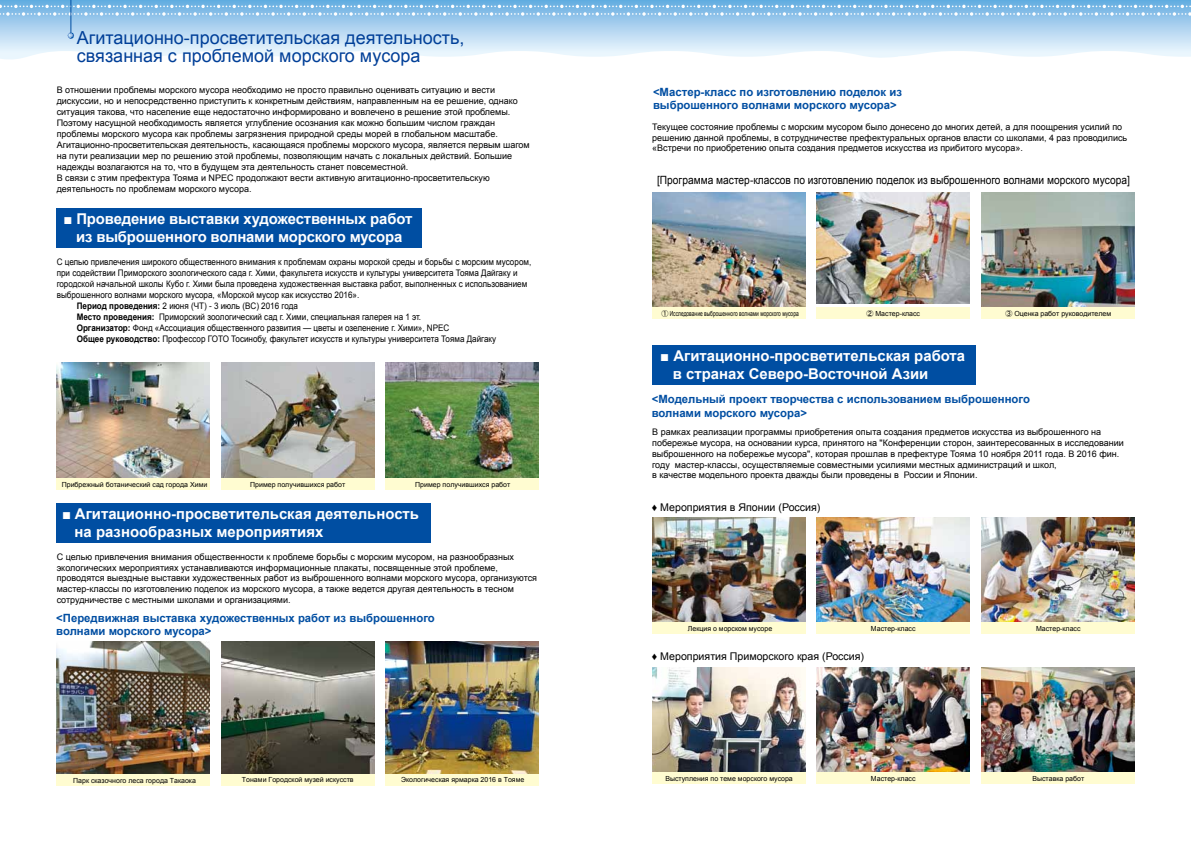
<style>
.page{position:relative;width:1191px;height:842px;background:#fff}
.page>*{position:absolute;margin:0;border:0;box-sizing:border-box;transform-origin:0 0}
.t1{font:18px/18px "Arial";color:#003f98}
.t2{font:700 14.9px/17.9px "Arial";color:#fff}
.t3{font:700 11.3px/13.6px "Arial";color:#004ea2}
.t4{font:11.3px "Arial";color:#000;scale:.9 1}
.t5{font:10.6px "Arial";color:#000}
.t6{font:9px/10.8px "Arial";color:#000}
.t7{font:9px "Arial";color:#000;scale:.9 1}
.t8{font:7px "Arial";color:#000}
.t9{font:7px "Arial";color:#000;scale:.7 1}
.s1{font-weight:700}
.s2{font-family:"MS Gothic"}
</style>
<div class="page">
<svg style="left:0;top:0;width:1191px;height:59px;background:#bcdbf2"></svg>
<svg style="left:0;top:5px;width:1191px;height:11px;background:#95c6ea"></svg>
<img style="left:57px;top:363px;width:153px;height:115px">
<img style="left:385px;top:363px;width:154px;height:115px">
<img style="left:221px;top:363px;width:153px;height:115px">
<img style="left:221px;top:642px;width:153px;height:132px">
<img style="left:385px;top:642px;width:154px;height:132px">
<img style="left:57px;top:642px;width:153px;height:132px">
<img style="left:652px;top:192px;width:153px;height:115px">
<img style="left:816px;top:192px;width:154px;height:111px">
<img style="left:981px;top:192px;width:153px;height:115px">
<img style="left:652px;top:517px;width:153px;height:105px">
<img style="left:981px;top:517px;width:153px;height:105px">
<img style="left:816px;top:517px;width:154px;height:105px">
<img style="left:652px;top:667px;width:153px;height:105px">
<img style="left:816px;top:667px;width:154px;height:105px">
<img style="left:981px;top:667px;width:153px;height:105px">
<hr style="left:70px;top:0;width:1px;height:36px;background:#004ea2">
<svg style="left:68px;top:32px;width:6px;height:7px"></svg>
<div style="left:57px;top:209px;width:365px;height:39px;background:#004ea2"></div>
<div style="left:57px;top:504px;width:374px;height:39px;background:#004ea2"></div>
<div style="left:652px;top:307px;width:153px;height:12px;background:#fffcd1"></div>
<div style="left:981px;top:307px;width:153px;height:12px;background:#fffcd1"></div>
<div style="left:816px;top:307px;width:154px;height:12px;background:#fffcd1"></div>
<div style="left:652px;top:345px;width:323px;height:40px;background:#004ea2"></div>
<div style="left:652px;top:622px;width:153px;height:12px;background:#fffcd1"></div>
<div style="left:981px;top:622px;width:153px;height:12px;background:#fffcd1"></div>
<div style="left:816px;top:622px;width:154px;height:12px;background:#fffcd1"></div>
<div style="left:652px;top:772px;width:153px;height:12px;background:#fffcd1"></div>
<div style="left:981px;top:772px;width:153px;height:12px;background:#fffcd1"></div>
<div style="left:816px;top:772px;width:154px;height:12px;background:#fffcd1"></div>
<div style="left:57px;top:774px;width:153px;height:11px;background:#fffcd1"></div>
<div style="left:385px;top:774px;width:154px;height:11px;background:#fffcd1"></div>
<div style="left:221px;top:774px;width:153px;height:11px;background:#fffcd1"></div>
<div style="left:57px;top:478px;width:153px;height:12px;background:#fffcd1"></div>
<div style="left:385px;top:478px;width:154px;height:12px;background:#fffcd1"></div>
<div style="left:221px;top:478px;width:153px;height:12px;background:#fffcd1"></div>
<h1 class="t1" style="left:77px;top:29px;width:389px">Агитационно-просветительская деятельность, связанная с проблемой морского мусора</h1>
<p class="t6" style="left:57px;top:84px;width:474px">В отношении проблемы морского мусора необходимо не просто правильно оценивать ситуацию и вести дискуссии, но и непосредственно приступить к конкретным действиям, направленным на ее решение, однако ситуация такова, что население еще недостаточно информировано и вовлечено в решение этой проблемы.<br>Поэтому насущной необходимость является углубление осознания как можно большим числом граждан проблемы морского мусора как проблемы загрязнения природной среды морей в глобальном масштабе.<br>Агитационно-просветительская деятельность, касающаяся проблемы морского мусора, является первым шагом на пути реализации мер по решению этой проблемы, позволяющим начать с локальных действий. Большие надежды возлагаются на то, что в будущем эта деятельность станет повсеместной.<br>В связи с этим префектура Тояма и NPEC продолжают вести активную агитационно-просветительскую деятельность по проблемам морского мусора.</p>
<h2 class="t2" style="left:64px;top:211px;width:350px;text-align:center">■ Проведение выставки художественных работ из выброшенного волнами морского мусора</h2>
<p class="t7" style="left:57px;top:256px;width:529px">С целью привлечения широкого общественного внимания к проблемам охраны морской среды и борьбы с морским мусором,</p>
<p class="t7" style="left:57px;top:267px;width:513px">при содействии Приморского зоологического сада г. Хими, факультета искусств и культуры университета Тояма Дайгаку и</p>
<p class="t7" style="left:57px;top:278px;width:524px">городской начальной школы Кубо г. Хими была проведена художественная выставка работ, выполненных с использованием</p>
<p class="t7" style="left:57px;top:289px;width:338px">выброшенного волнами морского мусора, «Морской мусор как искусство 2016».</p>
<p class="t7" style="left:77px;top:300px;width:247px"><span class="s1">Период проведения:</span> 2 июня (ЧТ) - 3 июль (BC) 2016 года</p>
<p class="t7" style="left:77px;top:311px;width:384px"><span class="s1">Место проведения:</span> Приморский зоологический сад г. Хими, специальная галерея на 1 эт.</p>
<p class="t7" style="left:77px;top:322px;width:415px"><span class="s1">Организатор:</span> Фонд «Ассоциация общественного развития — цветы и озеленение г. Хими», NPEC</p>
<p class="t7" style="left:77px;top:333px;width:467px"><span class="s1">Общее руководство:</span> Профессор ГОТО Тосинобу, факультет искусств и культуры университета Тояма Дайгаку</p>
<p class="t8" style="left:62px;top:480px;width:147px">Прибрежный ботанический сад города Хими</p>
<p class="t8" style="left:250px;top:480px;width:97px">Пример получившихся работ</p>
<p class="t8" style="left:415px;top:480px;width:97px">Пример получившихся работ</p>
<h2 class="t2" style="left:75px;top:506px;width:346px;text-indent:-13px">■ Агитационно-просветительская деятельность на разнообразных мероприятиях</h2>
<p class="t6" style="left:57px;top:551px;width:482px">С целью привлечения внимания общественности к проблеме борьбы с морским мусором, на разнообразных экологических мероприятиях устанавливаются информационные плакаты, посвященные этой проблеме, проводятся выездные выставки художественных работ из выброшенного волнами морского мусора, организуются мастер-классы по изготовлению поделок из морского мусора, а также ведется другая деятельность в тесном сотрудничестве с местными школами и организациями.</p>
<p class="t3" style="left:56px;top:611px;width:380px">&lt;Передвижная выставка художественных работ из выброшенного волнами морского мусора&gt;</p>
<p class="t8" style="left:73px;top:775px;width:124px">Парк сказочного леса города Такаока</p>
<p class="t8" style="left:242px;top:775px;width:113px">Тонами Городской музей искусств</p>
<p class="t8" style="left:401px;top:775px;width:125px">Экологическая ярмарка 2016 в Тояме</p>
<p class="t3" style="left:653px;top:85px;width:250px">&lt;Мастер-класс по изготовлению поделок из выброшенного волнами морского мусора&gt;</p>
<p class="t6" style="left:652px;top:121px;width:476px">Текущее состояние проблемы с морским мусором было донесено до многих детей, а для поощрения усилий по решению данной проблемы, в сотрудничестве префектуральных органов власти со школами, 4 раз проводились «Встречи по приобретению опыта создания предметов искусства из прибитого мусора».</p>
<p class="t4" style="left:657px;top:173px;width:527px">[Программа мастер-классов по изготовлению поделок из выброшенного волнами морского мусора]</p>
<p class="t9" style="left:661px;top:309px;width:198px"><span class="s2">①</span> Исследование выброшенного волнами морского мусора</p>
<p class="t8" style="left:866px;top:309px;width:55px"><span class="s2">②</span> Мастер-класс</p>
<p class="t8" style="left:1005px;top:309px;width:107px"><span class="s2">③</span> Оценка работ руководителем</p>
<h2 class="t2" style="left:673px;top:347px;width:294px;text-indent:-13px">■ Агитационно-просветительская работа в странах Северо-Восточной Азии</h2>
<p class="t3" style="left:652px;top:393px;width:380px">&lt;Модельный проект творчества с использованием выброшенного волнами морского мусора&gt;</p>
<p class="t6" style="left:652px;top:427px;width:473px">В рамках реализации программы приобретения опыта создания предметов искусства из выброшенного на побережье мусора, на основании курса, принятого на "Конференции сторон, заинтересованных в исследовании выброшенного на побережье мусора", которая прошлав в префектуре Тояма 10 ноября 2011 года. В 2016 фин. году мастер-классы, осуществляемые совместными усилиями местных администраций и школ,<br>в качестве модельного проекта дважды были проведены в России и Японии.</p>
<p class="t5" style="left:652px;top:500px;width:170px">♦ Мероприятия в Японии (Россия)</p>
<p class="t8" style="left:688px;top:624px;width:86px">Лекция о морском мусоре</p>
<p class="t8" style="left:871px;top:624px;width:46px">Мастер-класс</p>
<p class="t8" style="left:1036px;top:624px;width:46px">Мастер-класс</p>
<p class="t5" style="left:652px;top:649px;width:214px">♦ Мероприятия Приморского края (Россия)</p>
<p class="t8" style="left:665px;top:774px;width:129px">Выступления по теме морского мусора</p>
<p class="t8" style="left:871px;top:774px;width:46px">Мастер-класс</p>
<p class="t8" style="left:1032px;top:774px;width:53px">Выставка работ</p>
</div>
